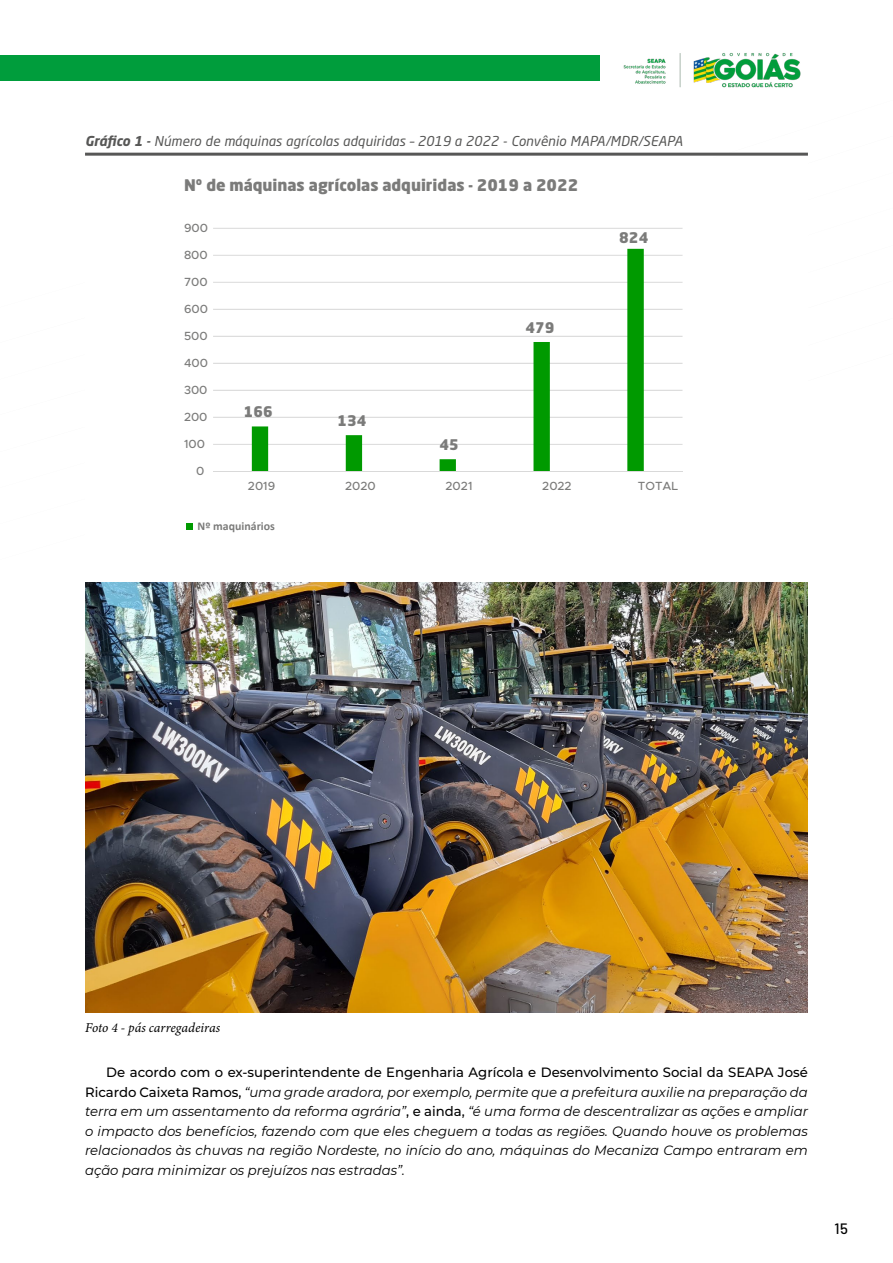
<style>
.page{position:relative;width:893px;height:1263px;background:#fff}
.page>*{position:absolute;margin:0;border:0;box-sizing:border-box;transform-origin:0 0}
.t1{font:900 15.9px "Neo Sans Pro";color:#7b7b7a}
.t2{font:500 15px "Barlow";color:#000}
.t3{font:900 14.55px "Neo Sans Pro";color:#7b7b7a}
.t4{font:italic 13.5px/19.5px "Montserrat";color:#000;text-align:justify}
.t5{font:italic 13.5px "Neo Sans Pro";letter-spacing:.01em;color:#575756}
.t6{font:italic 13.5px "Minion Variable Concept";color:#000}
.t7{font:500 11.85px "Metropolis";color:#7b7b7a}
.t8{font:700 11.85px "Calibri";color:#7b7b7a}
.s1{font-weight:700}
.s2{font-weight:500;font-style:normal}
</style>
<div class="page">
<div style="left:0;top:55px;width:600px;height:26px;background:#009d3c"></div>
<img style="left:623px;top:53px;width:178px;height:35px">
<hr style="left:85px;top:153px;width:723px;height:3px;background:#575756">
<hr style="left:213px;top:444px;width:469px;height:1px;background:#d9d9d9">
<hr style="left:213px;top:417px;width:469px;height:1px;background:#d9d9d9">
<hr style="left:213px;top:390px;width:469px;height:1px;background:#d9d9d9">
<hr style="left:213px;top:363px;width:469px;height:1px;background:#d9d9d9">
<hr style="left:213px;top:336px;width:469px;height:1px;background:#d9d9d9">
<hr style="left:213px;top:309px;width:469px;height:1px;background:#d9d9d9">
<hr style="left:213px;top:282px;width:469px;height:1px;background:#d9d9d9">
<hr style="left:213px;top:255px;width:469px;height:1px;background:#d9d9d9">
<hr style="left:213px;top:228px;width:469px;height:1px;background:#d9d9d9">
<svg style="left:252px;top:249px;width:392px;height:222px"></svg>
<hr style="left:213px;top:471px;width:469px;height:1px;background:#d9d9d9">
<div style="left:186px;top:523px;width:7px;height:7px;background:#009a00"></div>
<img style="left:85px;top:583px;width:723px;height:429px">
<p class="t5" style="left:85px;top:133px;width:599px"><span class="s1">Gráfico 1 -</span> Número de máquinas agrícolas adquiridas – 2019 a 2022 - Convênio MAPA/MDR/SEAPA</p>
<p class="t1" style="left:184px;top:175px;width:396px">Nº de máquinas agrícolas adquiridas - 2019 a 2022</p>
<p class="t7" style="left:184px;top:220px;width:25px">900</p>
<p class="t7" style="left:184px;top:247px;width:25px">800</p>
<p class="t7" style="left:184px;top:274px;width:25px">700</p>
<p class="t7" style="left:184px;top:301px;width:25px">600</p>
<p class="t7" style="left:184px;top:328px;width:25px">500</p>
<p class="t7" style="left:184px;top:355px;width:25px">400</p>
<p class="t7" style="left:184px;top:382px;width:25px">300</p>
<p class="t7" style="left:184px;top:409px;width:25px">200</p>
<p class="t7" style="left:184px;top:436px;width:22px">100</p>
<p class="t7" style="left:196px;top:463px;width:10px">0</p>
<p class="t3" style="left:244px;top:402px;width:31px">166</p>
<p class="t3" style="left:338px;top:411px;width:31px">134</p>
<p class="t3" style="left:439px;top:435px;width:21px">45</p>
<p class="t3" style="left:525px;top:318px;width:31px">479</p>
<p class="t3" style="left:619px;top:228px;width:31px">824</p>
<p class="t7" style="left:248px;top:479px;width:29px">2019</p>
<p class="t7" style="left:345px;top:479px;width:32px">2020</p>
<p class="t7" style="left:446px;top:479px;width:28px">2021</p>
<p class="t7" style="left:542px;top:479px;width:31px">2022</p>
<p class="t7" style="left:638px;top:479px;width:42px">TOTAL</p>
<p class="t8" style="left:198px;top:518px;width:79px">Nº maquinários</p>
<p class="t6" style="left:85px;top:1018px;width:137px">Foto 4 - pás carregadeiras</p>
<p class="t4" style="left:85px;top:1062px;width:724px;text-indent:21px"><span class="s2">De acordo com o ex-superintendente de Engenharia Agrícola e Desenvolvimento Social da SEAPA José Ricardo Caixeta Ramos,</span> “uma grade aradora, por exemplo, permite que a prefeitura auxilie na preparação da terra em um assentamento da reforma agrária”<span class="s2">, e ainda,</span> “é uma forma de descentralizar as ações e ampliar o impacto dos benefícios, fazendo com que eles cheguem a todas as regiões. Quando houve os problemas relacionados às chuvas na região Nordeste, no início do ano, máquinas do Mecaniza Campo entraram em ação para minimizar os prejuízos nas estradas”.</p>
<p class="t2" style="left:834px;top:1220px;width:15px">15</p>
</div>
